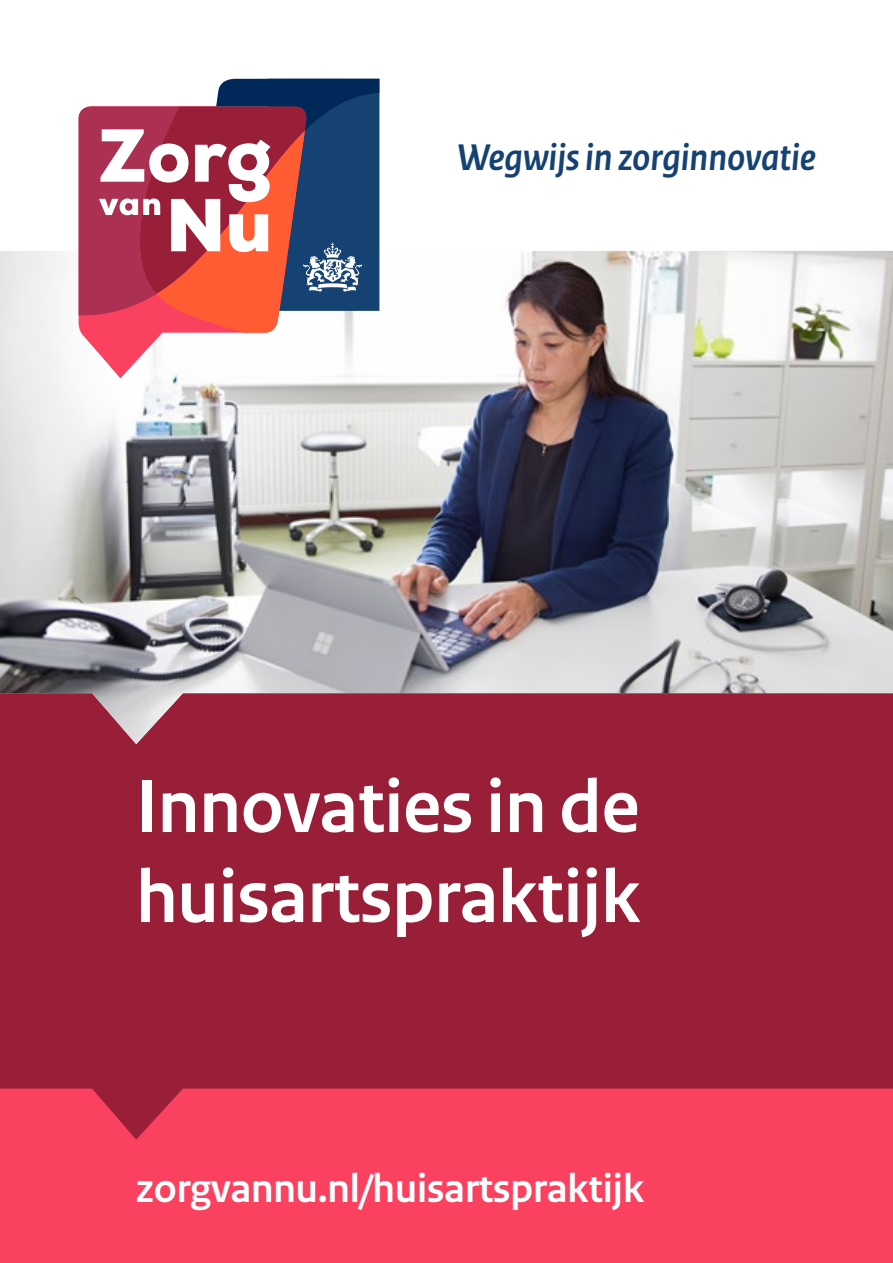
<style>
.page{position:relative;width:893px;height:1263px;background:#fff}
.page>*{position:absolute;margin:0;border:0;box-sizing:border-box;transform-origin:0 0}
.P_-Titel{font:700 78px/90px "Rijksoverheid Sans Heading";color:#fff}
.P_-_URL_voorkant{font:700 42px "Rijksoverheid Sans Heading";color:#fff}
.P_-_Wegwijs{font:italic 700 39px "Rijksoverheid Sans Heading";color:#154273}
</style>
<div class="page">
<div style="left:0;top:1089px;width:893px;height:174px;background:#fa4260"></div>
<svg style="left:0;top:744px;width:893px;height:396px;background:#a4233d"></svg>
<img style="left:0;top:251px;width:893px;height:493px">
<svg style="left:78px;top:333px;width:229px;height:45px"></svg>
<svg style="left:78px;top:79px;width:302px;height:254px"></svg>
<p class="P_-_Wegwijs" style="left:458px;top:136px;width:360px">Wegwijs in zorginnovatie</p>
<p class="P_-Titel" style="left:136px;top:763px;width:505px">Innovaties in de huisartspraktijk</p>
<p class="P_-_URL_voorkant" style="left:136px;top:1165px;width:509px">zorgvannu.nl/huisartspraktijk</p>
</div>
